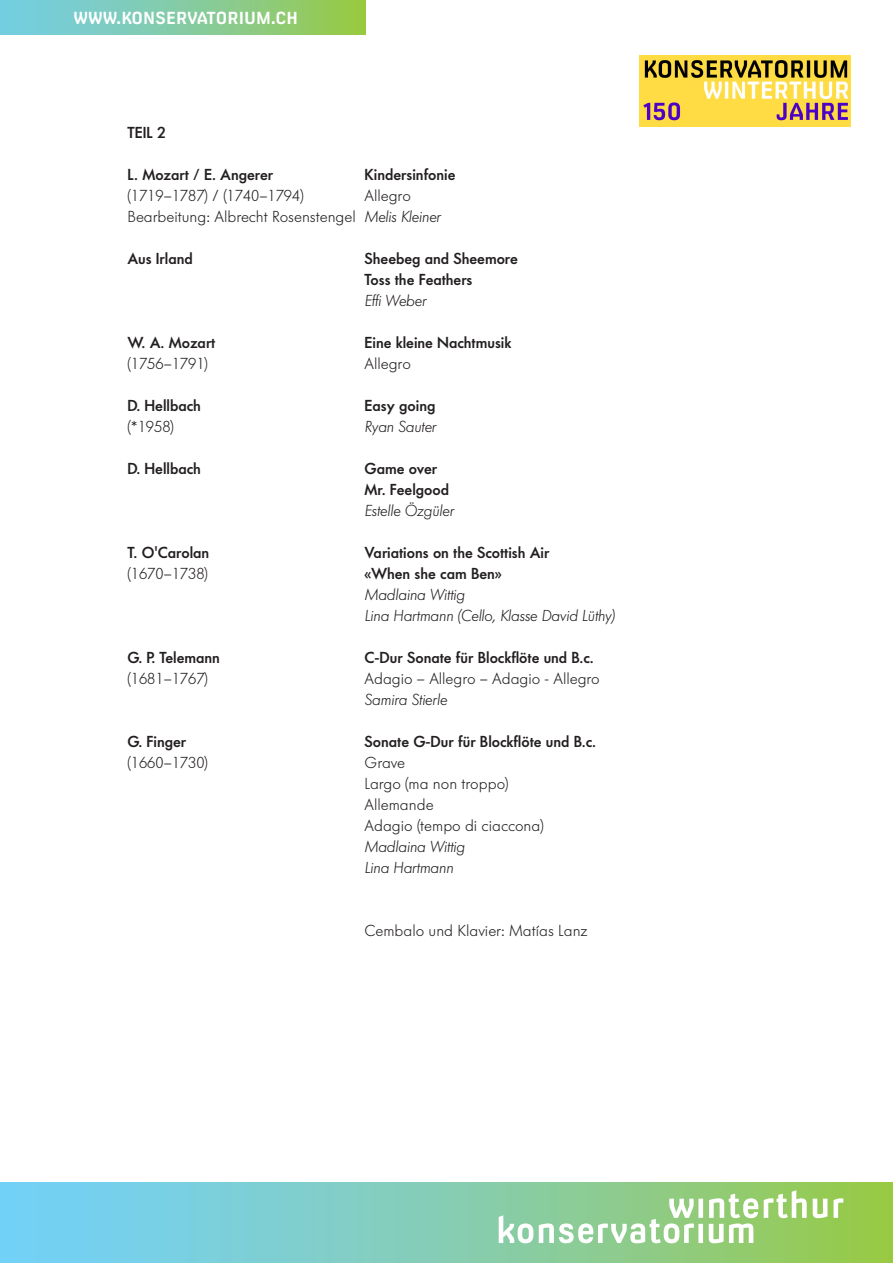
<style>
.page{position:relative;width:893px;height:1263px;background:#fff}
.page>*{position:absolute;margin:0;border:0;box-sizing:border-box;transform-origin:0 0}
.t1{font:700 16.5px "Milibus Rg";color:#fff}
.Schüler_in{font:500 15.75px "Futura BQ";color:#231f20}
.Schüler_in-2{font:300 15.75px "Futura BQ";color:#231f20}
.Schüler_in-3{font:italic 300 15.75px "Futura BQ";color:#231f20}
.s1{font-style:italic}
</style>
<div class="page">
<img style="left:640px;top:55px;width:210px;height:71px">
<div style="left:0;top:0;width:365px;height:34px;background:linear-gradient(to right,#72ceef,#98c94b)"></div>
<svg style="left:0;top:1182px;width:893px;height:81px;background:#82cdba"></svg>
<svg style="left:499px;top:1190px;width:344px;height:53px"></svg>
<p class="t1" style="left:74px;top:8px;width:226px">WWW.KONSERVATORIUM.CH</p>
<p class="Schüler_in" style="left:128px;top:123px;width:40px">TEIL 2</p>
<p class="Schüler_in" style="left:128px;top:165px;width:147px">L. Mozart / E. Angerer</p>
<p class="Schüler_in" style="left:365px;top:165px;width:92px">Kindersinfonie</p>
<p class="Schüler_in-2" style="left:128px;top:186px;width:178px">(1719–1787) / (1740–1794)</p>
<p class="Schüler_in-2" style="left:365px;top:186px;width:48px">Allegro</p>
<p class="Schüler_in-2" style="left:128px;top:207px;width:315px">Bearbeitung: Albrecht Rosenstengel <span class="s1">Melis Kleiner</span></p>
<p class="Schüler_in" style="left:128px;top:249px;width:67px">Aus Irland</p>
<p class="Schüler_in" style="left:365px;top:249px;width:155px">Sheebeg and Sheemore</p>
<p class="Schüler_in" style="left:365px;top:270px;width:109px">Toss the Feathers</p>
<p class="Schüler_in-3" style="left:365px;top:291px;width:63px">Effi Weber</p>
<p class="Schüler_in" style="left:128px;top:333px;width:89px">W. A. Mozart</p>
<p class="Schüler_in" style="left:365px;top:333px;width:148px">Eine kleine Nachtmusik</p>
<p class="Schüler_in-2" style="left:128px;top:354px;width:82px">(1756–1791)</p>
<p class="Schüler_in-2" style="left:365px;top:354px;width:48px">Allegro</p>
<p class="Schüler_in" style="left:128px;top:396px;width:75px">D. Hellbach</p>
<p class="Schüler_in" style="left:365px;top:396px;width:72px">Easy going</p>
<p class="Schüler_in-2" style="left:128px;top:417px;width:48px">(*1958)</p>
<p class="Schüler_in-3" style="left:365px;top:417px;width:73px">Ryan Sauter</p>
<p class="Schüler_in" style="left:128px;top:459px;width:75px">D. Hellbach</p>
<p class="Schüler_in" style="left:365px;top:459px;width:74px">Game over</p>
<p class="Schüler_in" style="left:365px;top:480px;width:86px">Mr. Feelgood</p>
<p class="Schüler_in-3" style="left:365px;top:501px;width:91px">Estelle Özgüler</p>
<p class="Schüler_in" style="left:128px;top:543px;width:83px">T. O'Carolan</p>
<p class="Schüler_in" style="left:365px;top:543px;width:186px">Variations on the Scottish Air</p>
<p class="Schüler_in-2" style="left:128px;top:564px;width:82px">(1670–1738)</p>
<p class="Schüler_in" style="left:365px;top:564px;width:139px">«When she cam Ben»</p>
<p class="Schüler_in-3" style="left:365px;top:585px;width:102px">Madlaina Wittig</p>
<p class="Schüler_in-3" style="left:365px;top:606px;width:251px">Lina Hartmann (Cello, Klasse David Lüthy)</p>
<p class="Schüler_in" style="left:128px;top:648px;width:94px">G. P. Telemann</p>
<p class="Schüler_in" style="left:365px;top:648px;width:231px">C-Dur Sonate für Blockflöte und B.c.</p>
<p class="Schüler_in-2" style="left:128px;top:669px;width:82px">(1681–1767)</p>
<p class="Schüler_in-2" style="left:365px;top:669px;width:237px">Adagio – Allegro – Adagio - Allegro</p>
<p class="Schüler_in-3" style="left:365px;top:690px;width:84px">Samira Stierle</p>
<p class="Schüler_in" style="left:128px;top:732px;width:60px">G. Finger</p>
<p class="Schüler_in" style="left:365px;top:732px;width:233px">Sonate G-Dur für Blockflöte und B.c.</p>
<p class="Schüler_in-2" style="left:128px;top:753px;width:82px">(1660–1730)</p>
<p class="Schüler_in-2" style="left:365px;top:753px;width:42px">Grave</p>
<p class="Schüler_in-2" style="left:365px;top:774px;width:145px">Largo (ma non troppo)</p>
<p class="Schüler_in-2" style="left:365px;top:795px;width:71px">Allemande</p>
<p class="Schüler_in-2" style="left:365px;top:816px;width:181px">Adagio (tempo di ciaccona)</p>
<p class="Schüler_in-3" style="left:365px;top:837px;width:102px">Madlaina Wittig</p>
<p class="Schüler_in-3" style="left:365px;top:858px;width:90px">Lina Hartmann</p>
<p class="Schüler_in-2" style="left:365px;top:921px;width:224px">Cembalo und Klavier: Matías Lanz</p>
</div>
